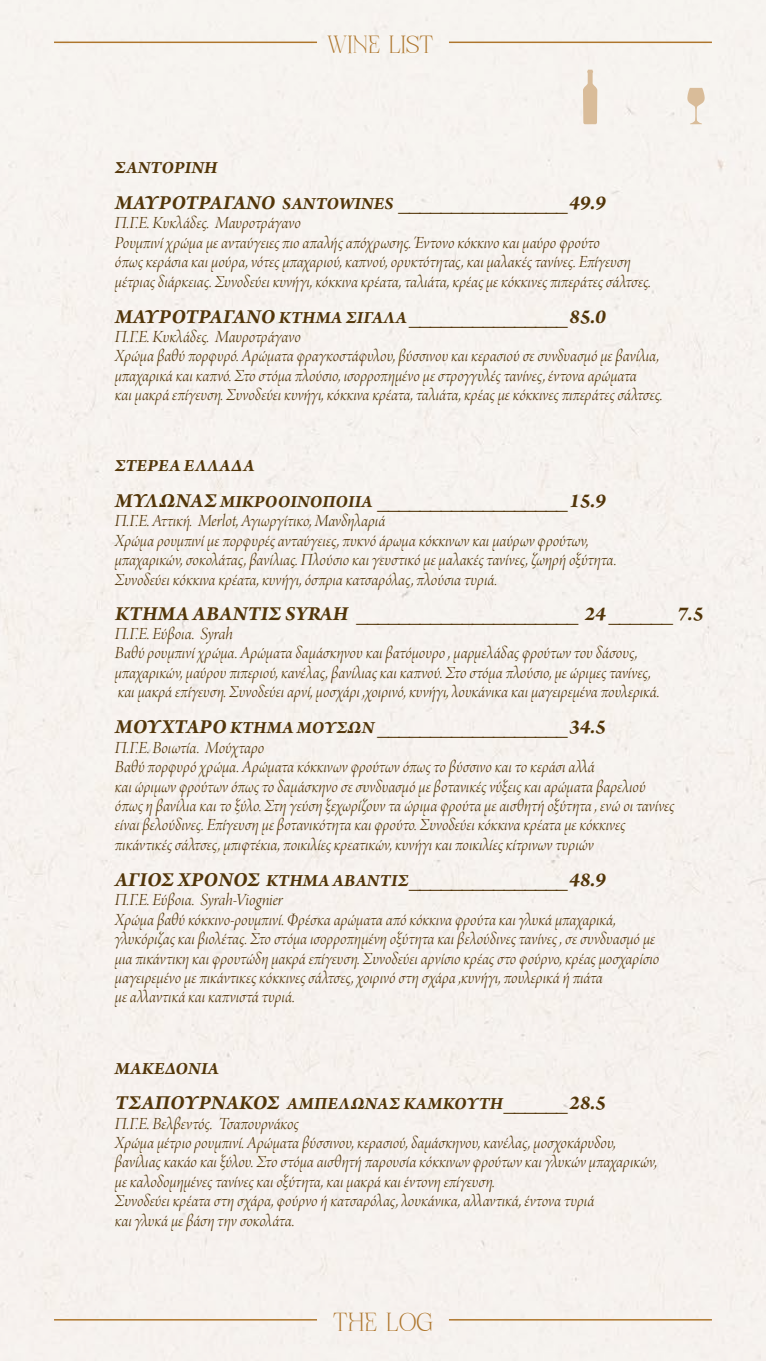
<style>
.page{position:relative;width:766px;height:1361px;background:#fff}
.page>*{position:absolute;margin:0;border:0;box-sizing:border-box;transform-origin:0 0}
.t1{font:30px "Aqala Display FREE";color:#ae762c}
.t2{font:28.5px "Aqala Display FREE";color:#ae762c}
.t3{font:italic 700 21px "Arno Pro";letter-spacing:.005em;color:#533609}
.t4{font:18px/19.4px "Arno Pro Light Italic Display";letter-spacing:-.005em;color:#533609}
.t5{font:italic 700 18px "Arno Pro";letter-spacing:.02em;color:#533609}
.t6{font:italic 700 18px "Arno Pro";letter-spacing:.045em;color:#533609}
.s1{font-size:18px}
</style>
<div class="page">
<div style="left:0;top:0;width:765px;height:1361px;background:#f6f2ef"></div>
<hr style="left:54px;top:1319px;width:263px;height:1px;background:#ae762c">
<hr style="left:54px;top:42px;width:263px;height:1px;background:#ae762c">
<hr style="left:449px;top:1319px;width:262px;height:1px;background:#ae762c">
<hr style="left:449px;top:42px;width:262px;height:1px;background:#ae762c">
<svg style="left:686px;top:88px;width:19px;height:36px"></svg>
<svg style="left:582px;top:70px;width:15px;height:54px"></svg>
<h2 class="t2" style="left:326px;top:32px;width:108px">WINE LIST</h2>
<p class="t5" style="left:115px;top:157px;width:104px">ΣΑΝΤΟΡΙΝΗ</p>
<p class="t3" style="left:115px;top:190px;width:492px">ΜΑΥΡΟΤΡΆΓΑΝΟ <span class="s1">SANTOWINES</span> ________________49.9</p>
<p class="t4" style="left:115px;top:215px;width:537px">Π.Γ.Ε. Κυκλάδες. Μαυροτράγανο<br>Ρουμπινί χρώμα με ανταύγειες πιο απαλής απόχρωσης. Έντονο κόκκινο και μαύρο φρούτο<br>όπως κεράσια και μούρα, νότες μπαχαριού, καπνού, ορυκτότητας, και μαλακές τανίνες. Επίγευση μέτριας διάρκειας. Συνοδεύει κυνήγι, κόκκινα κρέατα, ταλιάτα, κρέας με κόκκινες πιπεράτες σάλτσες.</p>
<p class="t3" style="left:115px;top:304px;width:492px">ΜΑΥΡΟΤΡΆΓΑΝΟ <span class="s1">ΚΤΉΜΑ ΣΙΓΆΛΑ</span>_______________85.0</p>
<p class="t4" style="left:115px;top:328px;width:549px">Π.Γ.Ε. Κυκλάδες. Μαυροτράγανο<br>Χρώμα βαθύ πορφυρό. Αρώματα φραγκοστάφυλου, βύσσινου και κερασιού σε συνδυασμό με βανίλια, μπαχαρικά και καπνό. Στο στόμα πλούσιο, ισορροπημένο με στρογγυλές τανίνες, έντονα αρώματα<br>και μακρά επίγευση. Συνοδεύει κυνήγι, κόκκινα κρέατα, ταλιάτα, κρέας με κόκκινες πιπεράτες σάλτσες.</p>
<p class="t6" style="left:115px;top:455px;width:141px">ΣΤΕΡΕΑ ΕΛΛΑΔΑ</p>
<p class="t3" style="left:115px;top:488px;width:492px">ΜΥΛΩΝΆΣ <span class="s1">ΜΙΚΡΟΟΙΝΟΠΟΙΊΑ</span> __________________15.9</p>
<p class="t4" style="left:115px;top:513px;width:503px">Π.Γ.Ε. Αττική. Merlot, Αγιωργίτικο, Μανδηλαριά<br>Χρώμα ρουμπινί με πορφυρές ανταύγειες, πυκνό άρωμα κόκκινων και μαύρων φρούτων, μπαχαρικών, σοκολάτας, βανίλιας. Πλούσιο και γευστικό με μαλακές τανίνες, ζωηρή οξύτητα.<br>Συνοδεύει κόκκινα κρέατα, κυνήγι, όσπρια κατσαρόλας, πλούσια τυριά.</p>
<p class="t3" style="left:115px;top:601px;width:589px">ΚΤΉΜΑ ΑΒΑΝΤΊΣ SYRAH _____________________ 24 ______ 7.5</p>
<p class="t4" style="left:115px;top:625px;width:546px">Π.Γ.Ε. Εύβοια. Syrah<br>Βαθύ ρουμπινί χρώμα. Αρώματα δαμάσκηνου και βατόμουρο , μαρμελάδας φρούτων του δάσους, μπαχαρικών, μαύρου πιπεριού, κανέλας, βανίλιας και καπνού. Στο στόμα πλούσιο, με ώριμες τανίνες, και μακρά επίγευση. Συνοδεύει αρνί, μοσχάρι ,χοιρινό, κυνήγι, λουκάνικα και μαγειρεμένα πουλερικά.</p>
<p class="t3" style="left:115px;top:714px;width:492px">ΜΟΎΧΤΑΡΟ <span class="s1">ΚΤΉΜΑ ΜΟΥΣΏΝ</span> __________________34.5</p>
<p class="t4" style="left:115px;top:739px;width:561px">Π.Γ.Ε. Βοιωτία. Μούχταρο<br>Βαθύ πορφυρό χρώμα. Αρώματα κόκκινων φρούτων όπως το βύσσινο και το κεράσι αλλά<br>και ώριμων φρούτων όπως το δαμάσκηνο σε συνδυασμό με βοτανικές νύξεις και αρώματα βαρελιού όπως η βανίλια και το ξύλο. Στη γεύση ξεχωρίζουν τα ώριμα φρούτα με αισθητή οξύτητα , ενώ οι τανίνες είναι βελούδινες. Επίγευση με βοτανικότητα και φρούτο. Συνοδεύει κόκκινα κρέατα με κόκκινες πικάντικές σάλτσες, μπιφτέκια, ποικιλίες κρεατικών, κυνήγι και ποικιλίες κίτρινων τυριών</p>
<p class="t3" style="left:115px;top:867px;width:492px">ΆΓΙΟΣ ΧΡΌΝΟΣ <span class="s1">ΚΤΉΜΑ ΑΒΑΝΤΊΣ</span>_______________48.9</p>
<p class="t4" style="left:115px;top:891px;width:546px">Π.Γ.Ε. Εύβοια. Syrah-Viognier<br>Χρώμα βαθύ κόκκινο-ρουμπινί. Φρέσκα αρώματα από κόκκινα φρούτα και γλυκά μπαχαρικά, γλυκόριζας και βιολέτας. Στο στόμα ισορροπημένη οξύτητα και βελούδινες τανίνες , σε συνδυασμό με μια πικάντικη και φρουτώδη μακρά επίγευση. Συνοδεύει αρνίσιο κρέας στο φούρνο, κρέας μοσχαρίσιο μαγειρεμένο με πικάντικες κόκκινες σάλτσες, χοιρινό στη σχάρα ,κυνήγι, πουλερικά ή πιάτα<br>με αλλαντικά και καπνιστά τυριά.</p>
<p class="t5" style="left:115px;top:1058px;width:105px">ΜΑΚΕΔΟΝΙΑ</p>
<p class="t3" style="left:115px;top:1090px;width:492px">ΤΣΑΠΟΥΡΝΆΚΟΣ <span class="s1">ΑΜΠΕΛΏΝΑΣ ΚΑΜΚΟΎΤΗ</span>______28.5</p>
<p class="t4" style="left:115px;top:1114px;width:543px">Π.Γ.Ε. Βελβεντός. Τσαπουρνάκος<br>Χρώμα μέτριο ρουμπινί. Αρώματα βύσσινου, κερασιού, δαμάσκηνου, κανέλας, μοσχοκάρυδου, βανίλιας κακάο και ξύλου. Στο στόμα αισθητή παρουσία κόκκινων φρούτων και γλυκών μπαχαρικών, με καλοδομημένες τανίνες και οξύτητα, και μακρά και έντονη επίγευση.<br>Συνοδεύει κρέατα στη σχάρα, φούρνο ή κατσαρόλας, λουκάνικα, αλλαντικά, έντονα τυριά<br>και γλυκά με βάση την σοκολάτα.</p>
<h1 class="t1" style="left:332px;top:1309px;width:102px">THE log</h1>
</div>
